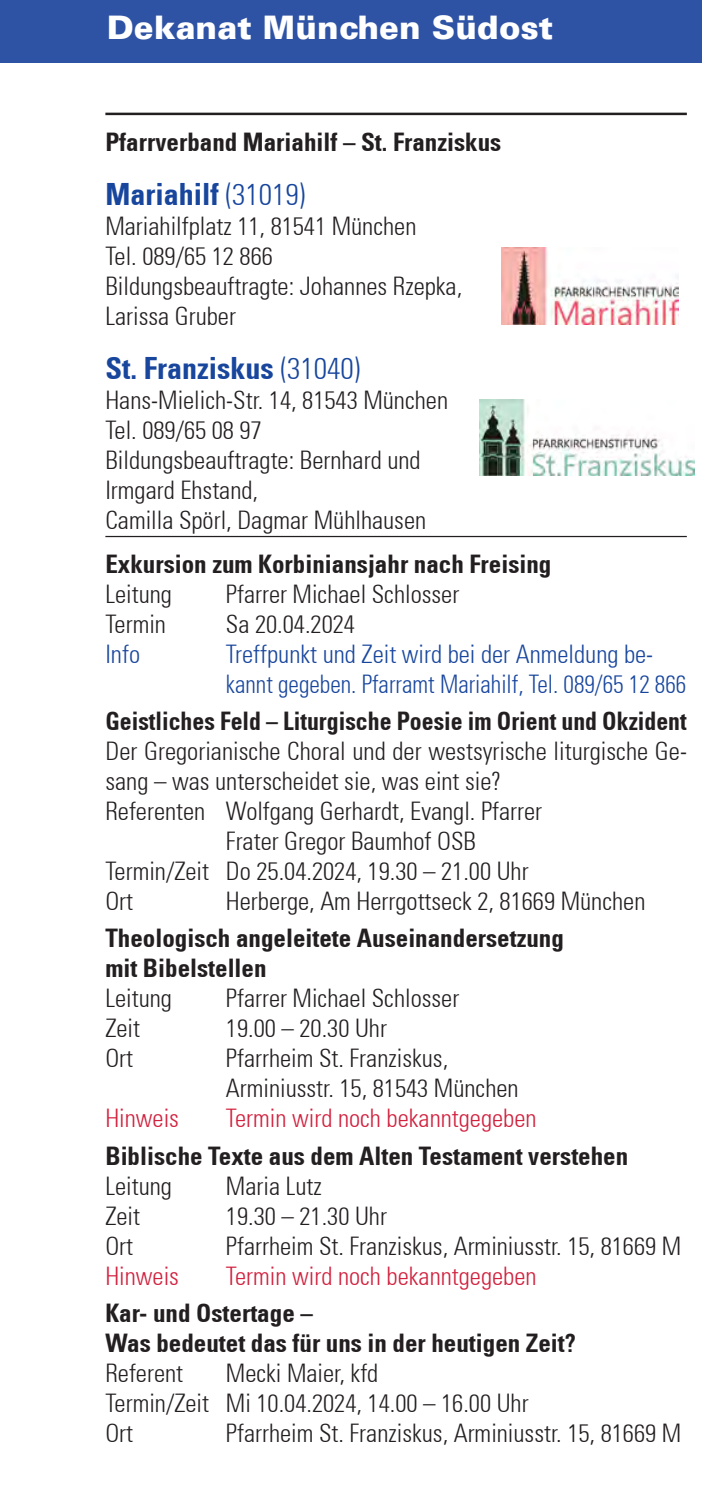
<style>
.page{position:relative;width:702px;height:1489px;background:#fff}
.page>*{position:absolute;margin:0;border:0;box-sizing:border-box;transform-origin:0 0}
.Bereichsbezeichnung_neg{font:900 37.5px "Univers LT";letter-spacing:.005em;color:#fff}
.Bereichsbezeichnung_neg-2{font:900 32.5px "Univers LT";letter-spacing:.005em;color:#fff}
.t1{font:700 condensed 30px "Univers";color:#18469d}
.t2{font:300 condensed 25px/30px "Univers";color:#231f20}
.t3{font:700 condensed 25px/30px "Univers";color:#231f20}
.t4{font:300 condensed 25px/30px "Univers";color:#18469d}
.t5{font:300 condensed 25px "Univers";color:#d1213e}
.t6{font:700 condensed 25px "Univers";color:#231f20;scale:.95 1}
.s1{font-weight:300}
</style>
<div class="page">
<div style="left:0;top:0;width:702px;height:63px;background:#2f53a4"></div>
<hr style="left:105px;top:113px;width:581px;height:2px;background:#231f20">
<hr style="left:105px;top:536px;width:581px;height:1px;background:#231f20">
<img style="left:501px;top:247px;width:177px;height:77px">
<img style="left:479px;top:399px;width:215px;height:76px">
<p class="Bereichsbezeichnung_neg-2" style="left:107px;top:7px;width:448px">Dekanat München Südost</p>
<p class="Bereichsbezeichnung_neg" style="left:20px;top:10px;width:183px">Blindtext</p>
<p class="t3" style="left:105px;top:127px;width:397px">Pfarrverband Mariahilf – St. Franziskus</p>
<p class="t1" style="left:105px;top:175px;width:201px">Mariahilf <span class="s1">(31019)</span></p>
<p class="t2" style="left:105px;top:211px;width:358px">Mariahilfplatz 11, 81541 München<br>Tel. 089/65 12 866<br>Bildungsbeauftragte: Johannes Rzepka,<br>Larissa Gruber</p>
<p class="t1" style="left:105px;top:349px;width:256px">St. Franziskus <span class="s1">(31040)</span></p>
<p class="t2" style="left:105px;top:385px;width:344px">Hans-Mielich-Str. 14, 81543 München<br>Tel. 089/65 08 97<br>Bildungsbeauftragte: Bernhard und<br>Irmgard Ehstand,<br>Camilla Spörl, Dagmar Mühlhausen</p>
<p class="t3" style="left:105px;top:549px;width:447px">Exkursion zum Korbiniansjahr nach Freising</p>
<p class="t2" style="left:105px;top:579px;width:68px">Leitung</p>
<p class="t2" style="left:226px;top:579px;width:235px">Pfarrer Michael Schlosser</p>
<p class="t2" style="left:105px;top:609px;width:62px">Termin</p>
<p class="t2" style="left:226px;top:609px;width:131px">Sa 20.04.2024</p>
<p class="t4" style="left:105px;top:639px;width:36px">Info</p>
<p class="t4" style="left:226px;top:639px;width:462px">Treffpunkt und Zeit wird bei der Anmeldung be&shy;kannt gegeben. Pfarramt Mariahilf, Tel. 089/65 12 866</p>
<p class="t6" style="left:105px;top:706px;width:613px">Geistliches Feld – Liturgische Poesie im Orient und Okzident</p>
<p class="t2" style="left:105px;top:736px;width:583px">Der Gregorianische Choral und der westsyrische liturgische Ge-</p>
<p class="t2" style="left:105px;top:766px;width:397px">sang – was unterscheidet sie, was eint sie?</p>
<p class="t2" style="left:105px;top:796px;width:438px">Referenten Wolfgang Gerhardt, Evangl. Pfarrer</p>
<p class="t2" style="left:226px;top:826px;width:251px">Frater Gregor Baumhof OSB</p>
<p class="t2" style="left:105px;top:856px;width:425px">Termin/Zeit Do 25.04.2024, 19.30 – 21.00 Uhr</p>
<p class="t2" style="left:105px;top:886px;width:29px">Ort</p>
<p class="t2" style="left:226px;top:886px;width:421px">Herberge, Am Herrgottseck 2, 81669 München</p>
<p class="t3" style="left:105px;top:923px;width:460px">Theologisch angeleitete Auseinandersetzung mit Bibelstellen</p>
<p class="t2" style="left:105px;top:983px;width:68px">Leitung</p>
<p class="t2" style="left:226px;top:983px;width:235px">Pfarrer Michael Schlosser</p>
<p class="t2" style="left:105px;top:1013px;width:36px">Zeit</p>
<p class="t2" style="left:226px;top:1013px;width:163px">19.00 – 20.30 Uhr</p>
<p class="t2" style="left:105px;top:1043px;width:29px">Ort</p>
<p class="t2" style="left:226px;top:1043px;width:294px">Pfarrheim St. Franziskus,<br>Arminiusstr. 15, 81543 München</p>
<p class="t5" style="left:105px;top:1103px;width:75px">Hinweis</p>
<p class="t5" style="left:226px;top:1103px;width:312px">Termin wird noch bekanntgegeben</p>
<p class="t3" style="left:105px;top:1140px;width:524px">Biblische Texte aus dem Alten Testament verstehen</p>
<p class="t2" style="left:105px;top:1170px;width:68px">Leitung</p>
<p class="t2" style="left:226px;top:1170px;width:97px">Maria Lutz</p>
<p class="t2" style="left:105px;top:1200px;width:36px">Zeit</p>
<p class="t2" style="left:226px;top:1200px;width:163px">19.30 – 21.30 Uhr</p>
<p class="t2" style="left:105px;top:1230px;width:29px">Ort</p>
<p class="t2" style="left:226px;top:1230px;width:457px">Pfarrheim St. Franziskus, Arminiusstr. 15, 81669 M</p>
<p class="t5" style="left:105px;top:1260px;width:75px">Hinweis</p>
<p class="t5" style="left:226px;top:1260px;width:312px">Termin wird noch bekanntgegeben</p>
<p class="t3" style="left:105px;top:1297px;width:472px">Kar- und Ostertage –<br>Was bedeutet das für uns in der heutigen Zeit?</p>
<p class="t2" style="left:105px;top:1357px;width:79px">Referent</p>
<p class="t2" style="left:105px;top:1357px;width:425px;text-indent:120px">Mecki Maier, kfd<br>Termin/Zeit Mi 10.04.2024, 14.00 – 16.00 Uhr<br>Ort</p>
<p class="t2" style="left:226px;top:1417px;width:457px">Pfarrheim St. Franziskus, Arminiusstr. 15, 81669 M</p>
</div>
